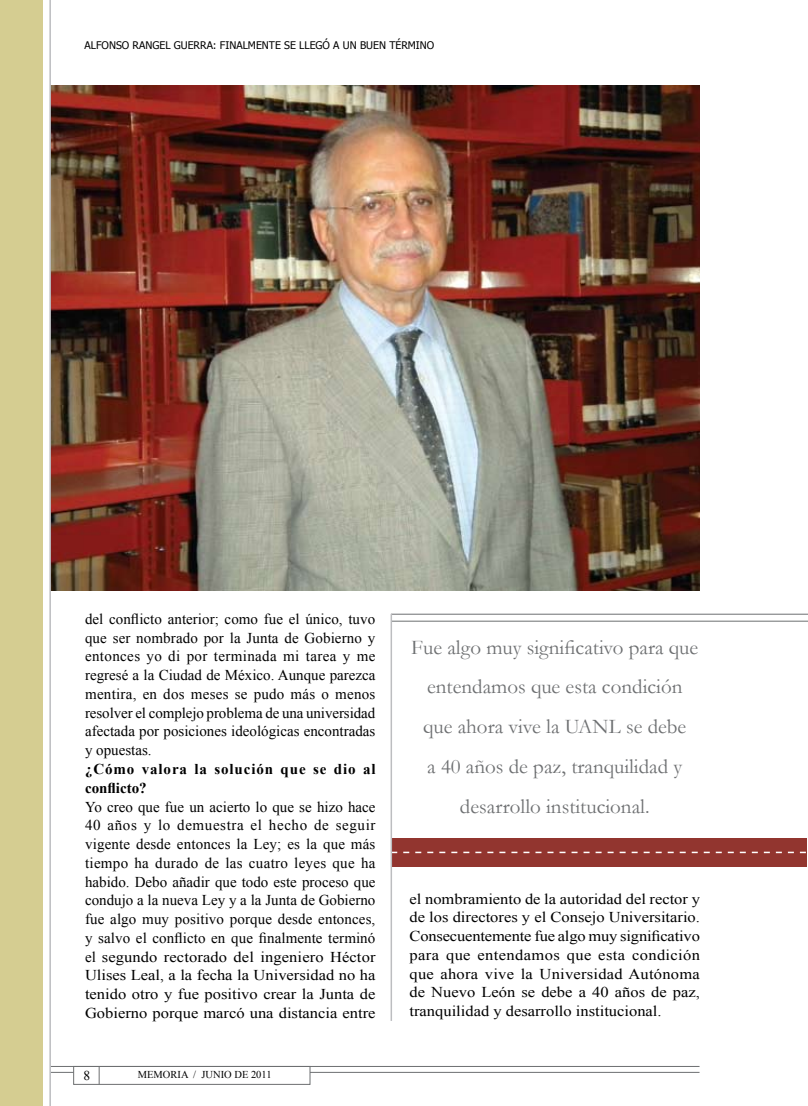
<style>
.page{position:relative;width:808px;height:1106px;background:#fff}
.page>*{position:absolute;margin:0;border:0;box-sizing:border-box;transform-origin:0 0}
.t1{font:21px/39.8px "Garamond";color:#6d6f71;text-align:center}
.t2{font:15px/18.8px "Times New Roman";color:#000;text-align:justify}
.t3{font:15px/18.8px "Times New Roman";color:#000;text-align:justify;scale:1.1 1}
.t4{font:700 15px/18.8px "Times New Roman";letter-spacing:.06em;color:#000}
.t5{font:13.5px "Times New Roman";color:#000}
.t6{font:10.5px "Tahoma";color:#000}
.t7{font:10.5px "Times New Roman";color:#000}
</style>
<div class="page">
<img style="left:51px;top:85px;width:649px;height:505px">
<div style="left:391px;top:838px;width:415px;height:28px;background:#92352f"></div>
<svg style="left:392px;top:851px;width:414px;height:2px"></svg>
<hr style="left:391px;top:614px;width:417px;height:1px;background:#6d6f71">
<hr style="left:391px;top:621px;width:417px;height:1px;background:#6d6f71">
<hr style="left:51px;top:1072px;width:648px;height:1px;background:#6d6f71">
<div style="left:73px;top:1066px;width:237px;height:18px;background:#fff"></div>
<hr style="left:51px;top:1066px;width:648px;height:1px;background:#6d6f71">
<div style="left:0;top:0;width:42px;height:1106px;background:#d5cd91"></div>
<hr style="left:49px;top:0;width:2px;height:1106px;background:#bcbdc0">
<svg style="left:99px;top:1067px;width:1px;height:17px"></svg>
<hr style="left:391px;top:614px;width:1px;height:406px;background:#bcbdc0">
<p class="t6" style="left:85px;top:38px;width:351px">ALFONSO RANGEL GUERRA: FINALMENTE SE LLEGÓ A UN BUEN TÉRMI NO</p>
<p class="t2" style="left:85px;top:609px;width:292px">del conflicto anterior; como fue el único, tuvo que ser nombrado por la Junta de Gobierno y entonces yo di por terminada mi tarea y me regresé a la Ciudad de México. Aunque parezca mentira, en dos meses se pudo más o menos resolver el complejo problema de una universidad afectada por posiciones ideológicas encontradas y opuestas.</p>
<p class="t4" style="left:85px;top:759px;width:292px">¿Cómo valora la solución que se dio al conflicto?</p>
<p class="t2" style="left:85px;top:797px;width:292px">Yo creo que fue un acierto lo que se hizo hace 40 años y lo demuestra el hecho de seguir vigente desde entonces la Ley; es la que más tiempo ha durado de las cuatro leyes que ha habido. Debo añadir que todo este proceso que condujo a la nueva Ley y a la Junta de Gobierno fue algo muy positivo porque desde entonces, y salvo el conflicto en que finalmente terminó el segundo rectorado del ingeniero Héctor Ulises Leal, a la fecha la Universidad no ha tenido otro y fue positivo crear la Junta de Gobierno porque marcó una distancia entre</p>
<p class="t5" style="left:83px;top:1066px;width:8px">8</p>
<p class="t7" style="left:138px;top:1067px;width:135px">MEMORIA / JUNIO DE 2011</p>
<h1 class="t1" style="left:411px;top:626px;width:288px">Fue algo muy significativo para que entendamos que esta condición que ahora vive la UANL se debe<br>a 40 años de paz, tranquilidad y desarrollo institucional.</h1>
<p class="t3" style="left:410px;top:889px;width:266px">el nombramiento de la autoridad del rector y de los directores y el Consejo Universitario.<br>Consecuentemente fue algo muy significativo para que entendamos que esta condición que ahora vive la Universidad Autónoma de Nuevo León se debe a 40 años de paz, tranquilidad y desarrollo institucional.</p>
</div>
